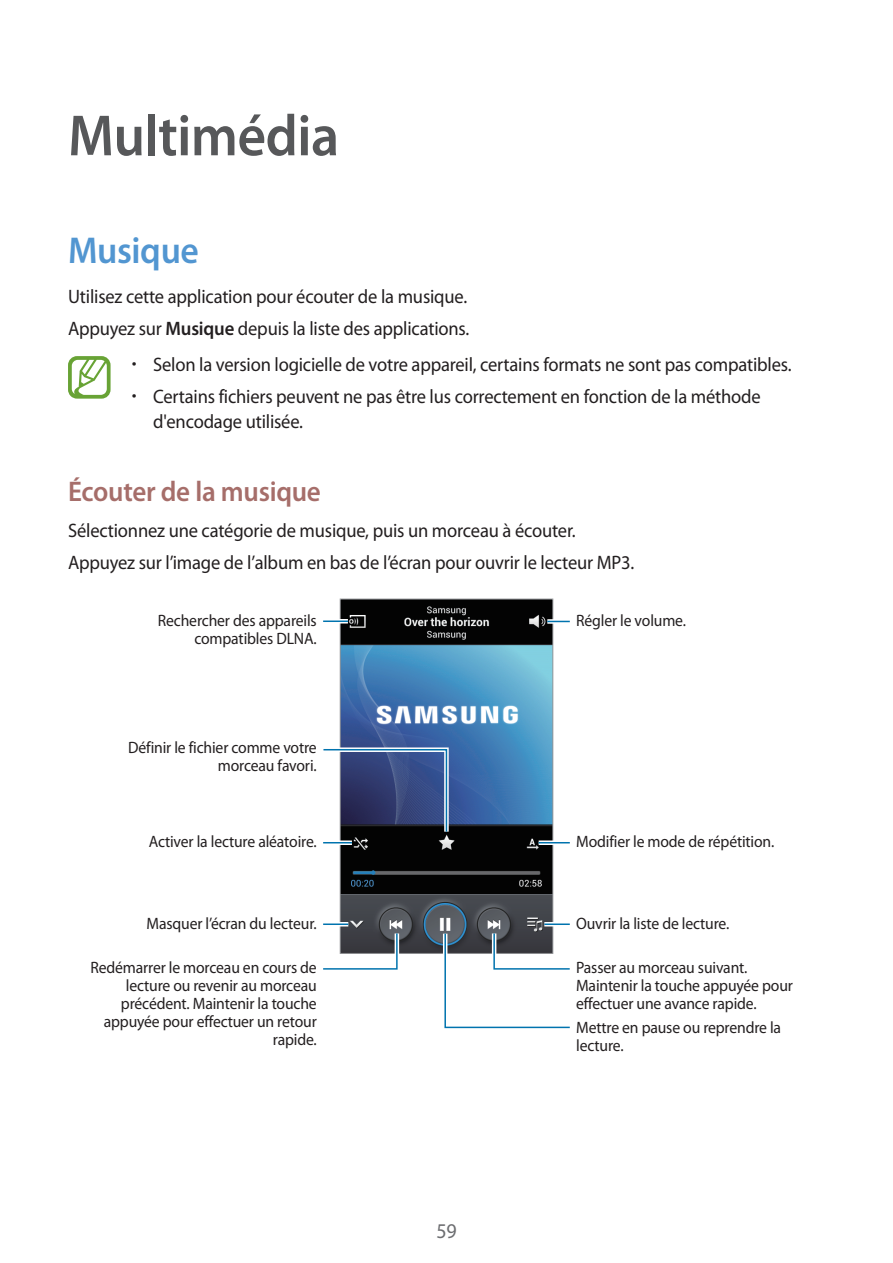
<style>
.page{position:relative;width:893px;height:1263px;background:#fff}
.page>*{position:absolute;margin:0;border:0;box-sizing:border-box;transform-origin:0 0}
.t1{font:600 58.5px "Myriad Pro";letter-spacing:-.01em;color:#57585a;scale:.95 1}
.t2{font:600 37.5px "Myriad Pro";letter-spacing:-.01em;color:#5296d1;scale:.95 1}
.t3{font:600 28.5px "Myriad Pro";letter-spacing:-.01em;color:#a66e6a;scale:.95 1}
.t4{font:21px "Myriad Pro";color:#6c6d70;scale:.95 1}
.t5{font:19.5px/32px "Myriad Pro";letter-spacing:-.01em;color:#231f20;scale:.95 1}
.t6{font:16.5px/18px "Myriad Pro";letter-spacing:-.01em;color:#231f20;text-align:right;scale:.95 1}
.s1{font-weight:600}
.s2{font-weight:300}
</style>
<div class="page">
<svg style="left:68px;top:356px;width:43px;height:43px"></svg>
<img style="left:342px;top:601px;width:209px;height:351px">
<div style="left:340px;top:599px;width:213px;height:355px;border:1px solid #939598"></div>
<svg style="left:539px;top:840px;width:31px;height:5px"></svg>
<hr style="left:539px;top:842px;width:31px;height:1px;background:#0073ae">
<svg style="left:323px;top:840px;width:29px;height:5px"></svg>
<svg style="left:323px;top:842px;width:29px;height:1px"></svg>
<hr style="left:544px;top:922px;width:26px;height:4px;background:#fff">
<hr style="left:544px;top:923px;width:26px;height:2px;background:#0073ae">
<div style="left:547px;top:619px;width:23px;height:5px;background:#bfdbea"></div>
<svg style="left:547px;top:621px;width:23px;height:1px"></svg>
<hr style="left:323px;top:619px;width:25px;height:4px;background:#fff">
<hr style="left:323px;top:620px;width:25px;height:2px;background:#0073ae">
<hr style="left:323px;top:922px;width:25px;height:4px;background:#fff">
<hr style="left:323px;top:923px;width:25px;height:2px;background:#0073ae">
<svg style="left:441px;top:929px;width:129px;height:100px"></svg>
<svg style="left:323px;top:929px;width:78px;height:41px"></svg>
<svg style="left:323px;top:745px;width:128px;height:91px;background:#535f86"></svg>
<h1 class="t1" style="left:68px;top:98px;width:287px">Multimédia</h1>
<h2 class="t2" style="left:68px;top:226px;width:139px">Musique</h2>
<p class="t5" style="left:68px;top:280px;width:424px">Utilisez cette application pour écouter de la musique.<br>Appuyez sur <span class="s1">Musique</span> depuis la liste des applications.</p>
<p class="t5" style="left:132px;top:348px;width:696px"><span class="s2">•</span> Selon la version logicielle de votre appareil, certains formats ne sont pas compatibles.</p>
<p class="t5" style="left:153px;top:383px;width:641px;line-height:25.5px;text-indent:-21px"><span class="s2">•</span> Certains fichiers peuvent ne pas être lus correctement en fonction de la méthode d'encodage utilisée.</p>
<h3 class="t3" style="left:68px;top:473px;width:268px">Écouter de la musique</h3>
<p class="t5" style="left:68px;top:514px;width:598px">Sélectionnez une catégorie de musique, puis un morceau à écouter.<br>Appuyez sur l’image de l’album en bas de l’écran pour ouvrir le lecteur MP3.</p>
<p class="t6" style="left:158px;top:612px;width:169px">Rechercher des appareils compatibles DLNA.</p>
<p class="t6" style="left:576px;top:611px;width:117px">Régler le volume.</p>
<p class="t6" style="left:128px;top:739px;width:200px">Définir le fichier comme votre morceau favori.</p>
<p class="t6" style="left:149px;top:832px;width:178px">Activer la lecture aléatoire.</p>
<p class="t6" style="left:576px;top:832px;width:210px">Modifier le mode de répétition.</p>
<p class="t6" style="left:147px;top:914px;width:181px">Masquer l’écran du lecteur.</p>
<p class="t6" style="left:90px;top:958px;width:240px">Redémarrer le morceau en cours de lecture ou revenir au morceau précédent. Maintenir la touche appuyée pour effectuer un retour rapide.</p>
<p class="t6" style="left:576px;top:914px;width:163px">Ouvrir la liste de lecture.</p>
<p class="t6" style="left:576px;top:958px;width:230px;text-align:left">Passer au morceau suivant.<br>Maintenir la touche appuyée pour effectuer une avance rapide.</p>
<p class="t6" style="left:576px;top:1018px;width:217px;text-align:left">Mettre en pause ou reprendre la lecture.</p>
<p class="t4" style="left:436px;top:1218px;width:23px">59</p>
</div>
